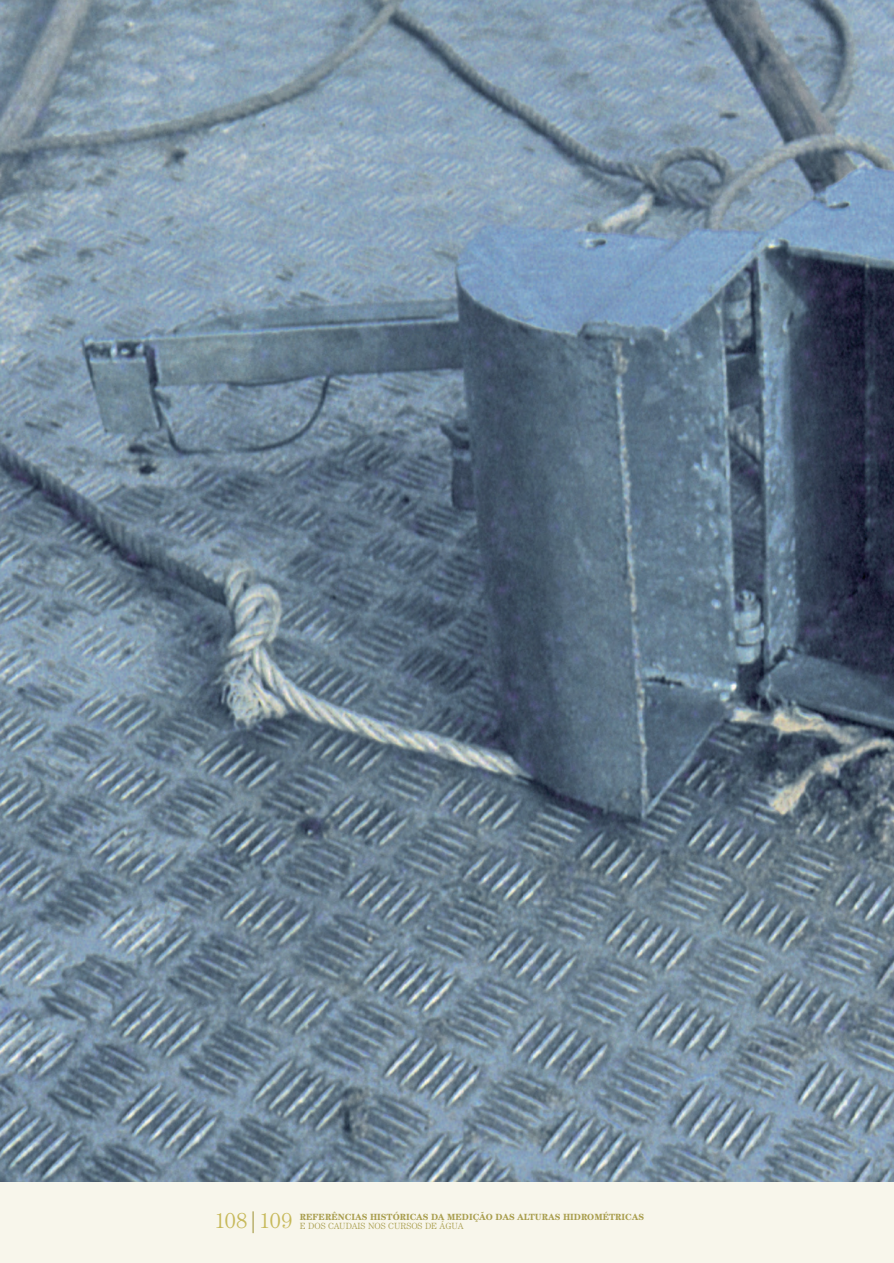
<style>
.page{position:relative;width:894px;height:1263px;background:#fff}
.page>*{position:absolute;margin:0;border:0;box-sizing:border-box;transform-origin:0 0}
.t1{font:300 21.75px "Century IT Cby BT";letter-spacing:-.025em;color:#c7b95a}
.t2{font:700 9px "Century IT Cby BT";color:#a89d4c}
.t3{font:300 9px "Century IT Cby BT";color:#a89d4c}
.s1{color:#a89d4c}
</style>
<div class="page">
<img style="left:0;top:0;width:893px;height:1182px">
<div style="left:0;top:1182px;width:893px;height:81px;background:#f8f6eb"></div>
<p class="t2" style="left:299px;top:1213px;width:345px">REFERÊNCIAS HISTÓRICAS DA MEDIÇÃO DAS ALTURAS HIDROMÉTRICAS</p>
<h1 class="t1" style="left:214px;top:1213px;width:80px">108<span class="s1">|</span>109</h1>
<p class="t3" style="left:299px;top:1222px;width:165px">E DOS CAUDAIS NOS CURSOS DE ÁGUA</p>
</div>
